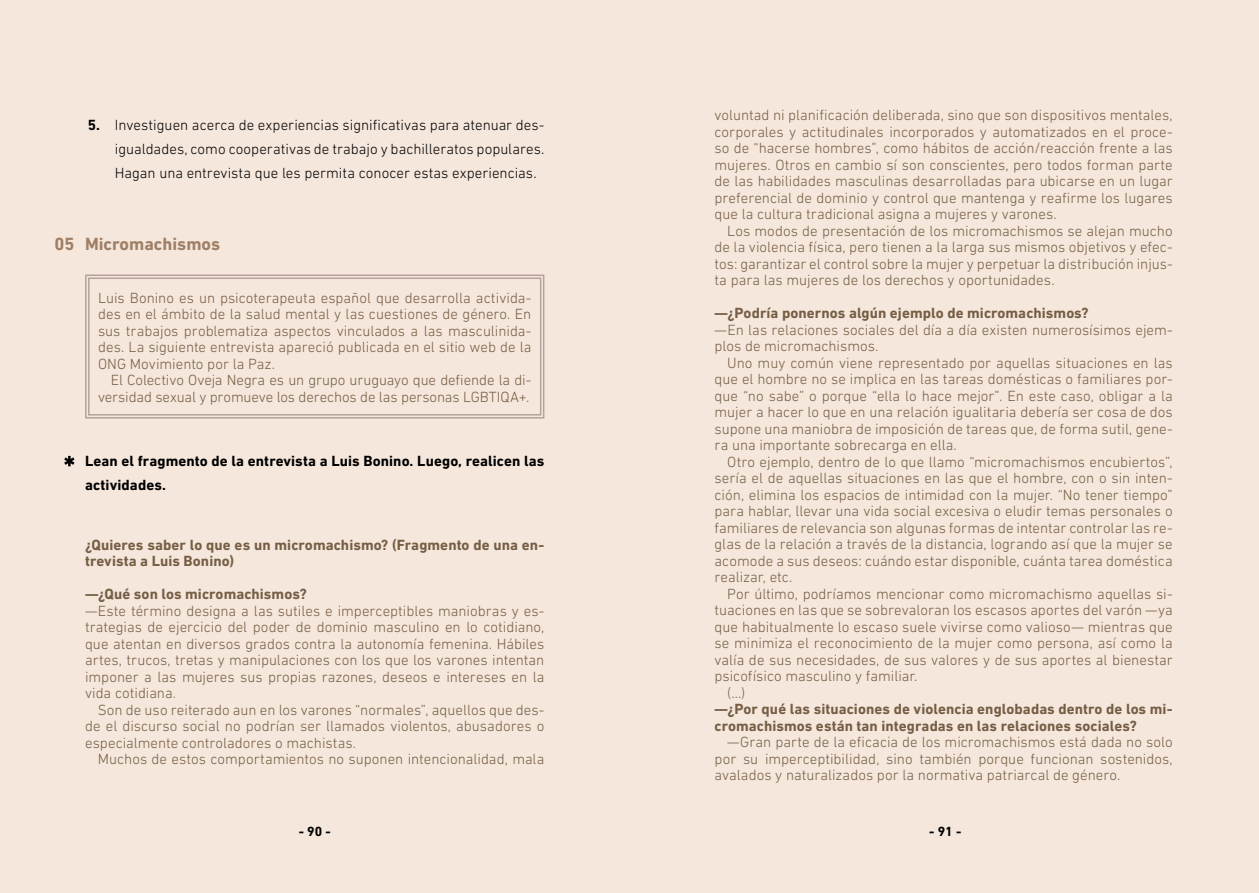
<style>
.page{position:relative;width:1259px;height:893px;background:#fff}
.page>*{position:absolute;margin:0;border:0;box-sizing:border-box;transform-origin:0 0}
.t1{font:700 18px "DIN Next LT Pro";color:#9f7f66}
.t2{font:300 15px/16.5px "DIN Next LT Pro";color:#765e45;text-align:justify}
.t3{font:700 15px/16.5px "DIN Next LT Pro";letter-spacing:.005em;color:#765e45}
.t4{font:300 15px/24px "DIN Next LT Pro";letter-spacing:.005em;color:#000;text-align:justify}
.t5{font:700 15px/24px "DIN Next LT Pro";letter-spacing:.005em;color:#000}
.t6{font:700 13.5px "DIN Next LT Pro";color:#000}
.s1{font-weight:700}
</style>
<div class="page">
<div style="left:0;top:0;width:629px;height:893px;background:#f5e7dc"></div>
<svg style="left:85px;top:274px;width:460px;height:145px"></svg>
<div style="left:88px;top:278px;width:453px;height:137px;border:1px solid #b6a29b"></div>
<svg style="left:64px;top:456px;width:10px;height:10px"></svg>
<div style="left:629px;top:0;width:630px;height:893px;background:#f5e7dc"></div>
<p class="t4" style="left:115px;top:113px;width:431px;text-indent:-27px"><span class="s1">5.</span> Investiguen acerca de experiencias significativas para atenuar des&shy;igualdades, como cooperativas de trabajo y bachilleratos populares.<br>Hagan una entrevista que les permita conocer estas experiencias.</p>
<p class="t1" style="left:54px;top:234px;width:22px">05</p>
<p class="t1" style="left:85px;top:234px;width:137px">Micromachismos</p>
<p class="t2" style="left:98px;top:289px;width:435px">Luis Bonino es un psicoterapeuta español que desarrolla activida&shy;des en el ámbito de la salud mental y las cuestiones de género. En sus trabajos problematiza aspectos vinculados a las masculinida&shy;des. La siguiente entrevista apareció publicada en el sitio web de la ONG Movimiento por la Paz.</p>
<p class="t2" style="left:98px;top:372px;width:435px;text-align:right">El Colectivo Oveja Negra es un grupo uruguayo que defiende la di&shy;versidad sexual y promueve los derechos de las personas LGBTIQA+.</p>
<p class="t5" style="left:85px;top:449px;width:461px">Lean el fragmento de la entrevista a Luis Bonino. Luego, realicen las actividades.</p>
<p class="t3" style="left:85px;top:536px;width:461px">¿Quieres saber lo que es un micromachismo? (Fragmento de una en&shy;trevista a Luis Bonino)</p>
<p class="t3" style="left:85px;top:586px;width:223px">—¿Qué son los micromachismos?</p>
<p class="t2" style="left:85px;top:602px;width:461px">—Este término designa a las sutiles e imperceptibles maniobras y es&shy;trategias de ejercicio del poder de dominio masculino en lo cotidiano, que atentan en diversos grados contra la autonomía femenina. Hábiles artes, trucos, tretas y manipulaciones con los que los varones intentan imponer a las mujeres sus propias razones, deseos e intereses en la vida cotidiana.</p>
<p class="t2" style="left:85px;top:701px;width:461px;text-indent:13px">Son de uso reiterado aun en los varones “normales”, aquellos que des&shy;de el discurso social no podrían ser llamados violentos, abusadores o especialmente controladores o machistas.</p>
<p class="t2" style="left:98px;top:751px;width:448px">Muchos de estos comportamientos no suponen intencionalidad, mala</p>
<p class="t6" style="left:299px;top:823px;width:33px">- 90 -</p>
<p class="t2" style="left:714px;top:107px;width:460px">voluntad ni planificación deliberada, sino que son dispositivos mentales, corporales y actitudinales incorporados y automatizados en el proce&shy;so de “hacerse hombres”, como hábitos de acción/reacción frente a las mujeres. Otros en cambio sí son conscientes, pero todos forman parte de las habilidades masculinas desarrolladas para ubicarse en un lugar preferencial de dominio y control que mantenga y reafirme los lugares que la cultura tradicional asigna a mujeres y varones.</p>
<p class="t2" style="left:714px;top:222px;width:460px;text-indent:13px">Los modos de presentación de los micromachismos se alejan mucho de la violencia física, pero tienen a la larga sus mismos objetivos y efec&shy;tos: garantizar el control sobre la mujer y perpetuar la distribución injus&shy;ta para las mujeres de los derechos y oportunidades.</p>
<p class="t3" style="left:714px;top:305px;width:376px">—¿Podría ponernos algún ejemplo de micromachismos?</p>
<p class="t2" style="left:714px;top:321px;width:460px">—En las relaciones sociales del día a día existen numerosísimos ejem&shy;plos de micromachismos.</p>
<p class="t2" style="left:714px;top:354px;width:460px;text-indent:13px">Uno muy común viene representado por aquellas situaciones en las que el hombre no se implica en las tareas domésticas o familiares por&shy;que “no sabe” o porque “ella lo hace mejor”. En este caso, obligar a la mujer a hacer lo que en una relación igualitaria debería ser cosa de dos supone una maniobra de imposición de tareas que, de forma sutil, gene&shy;ra una importante sobrecarga en ella.</p>
<p class="t2" style="left:714px;top:453px;width:460px;text-indent:13px">Otro ejemplo, dentro de lo que llamo “micromachismos encubiertos”, sería el de aquellas situaciones en las que el hombre, con o sin inten&shy;ción, elimina los espacios de intimidad con la mujer. “No tener tiempo” para hablar, llevar una vida social excesiva o eludir temas personales o familiares de relevancia son algunas formas de intentar controlar las re&shy;glas de la relación a través de la distancia, logrando así que la mujer se acomode a sus deseos: cuándo estar disponible, cuánta tarea doméstica realizar, etc.</p>
<p class="t2" style="left:727px;top:585px;width:447px">Por último, podríamos mencionar como micromachismo aquellas si-</p>
<p class="t2" style="left:714px;top:602px;width:460px">tuaciones en las que se sobrevaloran los escasos aportes del varón —ya</p>
<p class="t2" style="left:714px;top:618px;width:459px">que habitualmente lo escaso suele vivirse como valioso— mientras que</p>
<p class="t2" style="left:714px;top:635px;width:460px">se minimiza el reconocimiento de la mujer como persona, así como la</p>
<p class="t2" style="left:714px;top:651px;width:460px">valía de sus necesidades, de sus valores y de sus aportes al bienestar</p>
<p class="t2" style="left:714px;top:668px;width:204px">psicofísico masculino y familiar.</p>
<p class="t2" style="left:727px;top:684px;width:20px">(…)</p>
<p class="t3" style="left:714px;top:701px;width:460px">—¿Por qué las situaciones de violencia englobadas dentro de los mi&shy;cromachismos están tan integradas en las relaciones sociales?</p>
<p class="t2" style="left:714px;top:734px;width:460px;text-indent:13px">—Gran parte de la eficacia de los micromachismos está dada no solo por su imperceptibilidad, sino también porque funcionan sostenidos, avalados y naturalizados por la normativa patriarcal de género.</p>
<p class="t6" style="left:929px;top:823px;width:33px">- 91 -</p>
</div>
